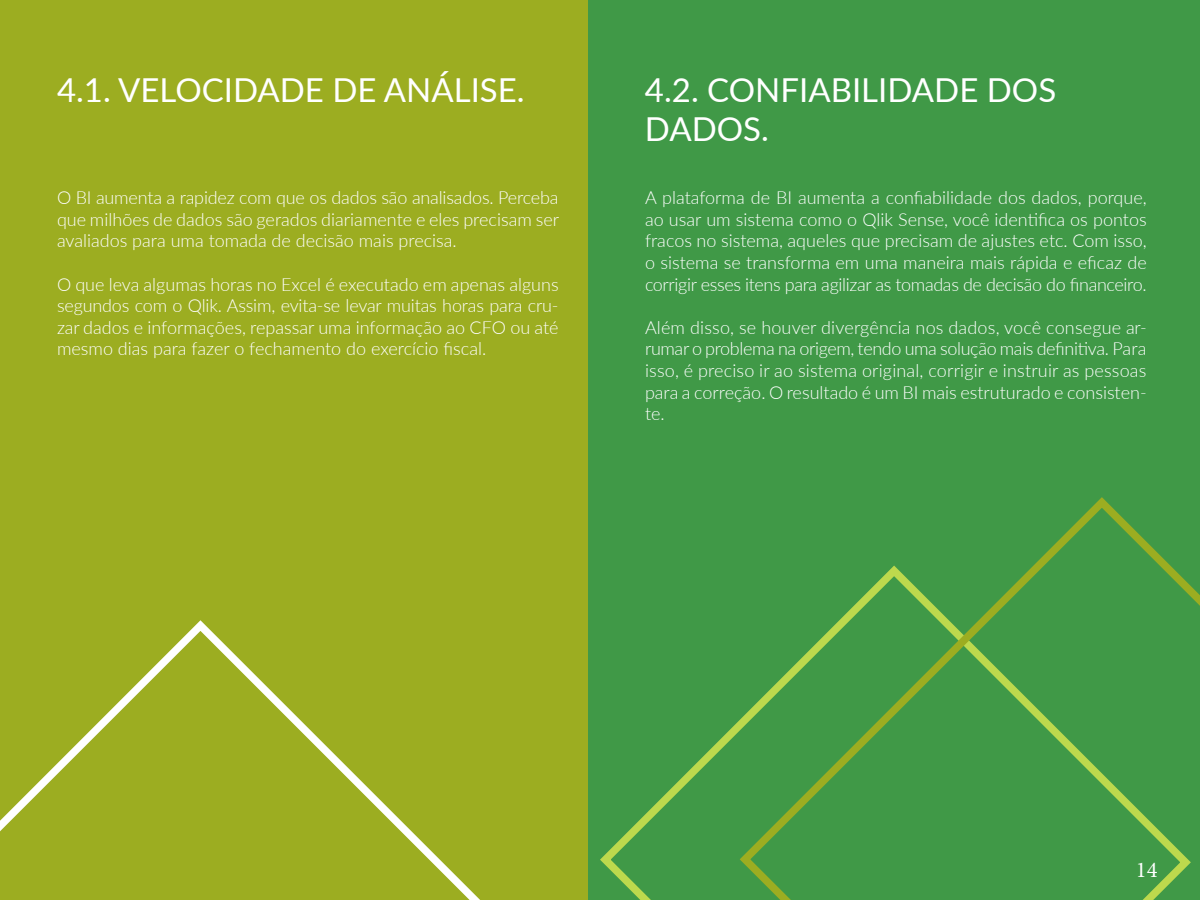
<style>
.page{position:relative;width:1200px;height:900px;background:#fff}
.page>*{position:absolute;margin:0;border:0;box-sizing:border-box;transform-origin:0 0}
.t1{font:33px/39.6px "Lato";color:#fff}
.t2{font:22.5px "Minion Pro";color:#fff}
.t3{font:300 18px/21.6px "Lato";color:#fff;text-align:justify}
</style>
<div class="page">
<div style="left:587px;top:0;width:613px;height:900px;background:#409947"></div>
<div style="left:0;top:0;width:587px;height:900px;background:#9cad21"></div>
<svg style="left:600px;top:726px;width:134px;height:174px"></svg>
<svg style="left:0;top:620px;width:480px;height:280px"></svg>
<svg style="left:734px;top:497px;width:466px;height:403px"></svg>
<h1 class="t1" style="left:57px;top:69px;width:469px">4.1. VELOCIDADE DE ANÁLISE.</h1>
<h1 class="t1" style="left:645px;top:69px;width:413px">4.2. CONFIABILIDADE DOS<br>DADOS.</h1>
<p class="t3" style="left:57px;top:186px;width:504px">O BI aumenta a rapidez com que os dados são analisados. Perceba que milhões de dados são gerados diariamente e eles precisam ser avaliados para uma tomada de decisão mais precisa.</p>
<p class="t3" style="left:57px;top:273px;width:503px">O que leva algumas horas no Excel é executado em apenas alguns segundos com o Qlik. Assim, evita-se levar muitas horas para cru&shy;zar dados e informações, repassar uma informação ao CFO ou até mesmo dias para fazer o fechamento do exercício fiscal.</p>
<p class="t3" style="left:645px;top:186px;width:503px">A plataforma de BI aumenta a confiabilidade dos dados, porque, ao usar um sistema como o Qlik Sense, você identifica os pontos fracos no sistema, aqueles que precisam de ajustes etc. Com isso, o sistema se transforma em uma maneira mais rápida e eficaz de corrigir esses itens para agilizar as tomadas de decisão do financeiro.</p>
<p class="t3" style="left:645px;top:316px;width:503px">Além disso, se houver divergência nos dados, você consegue ar&shy;rumar o problema na origem, tendo uma solução mais definitiva. Para isso, é preciso ir ao sistema original, corrigir e instruir as pessoas para a correção. O resultado é um BI mais estruturado e consisten&shy;te.</p>
<p class="t2" style="left:1136px;top:855px;width:23px">14</p>
</div>
